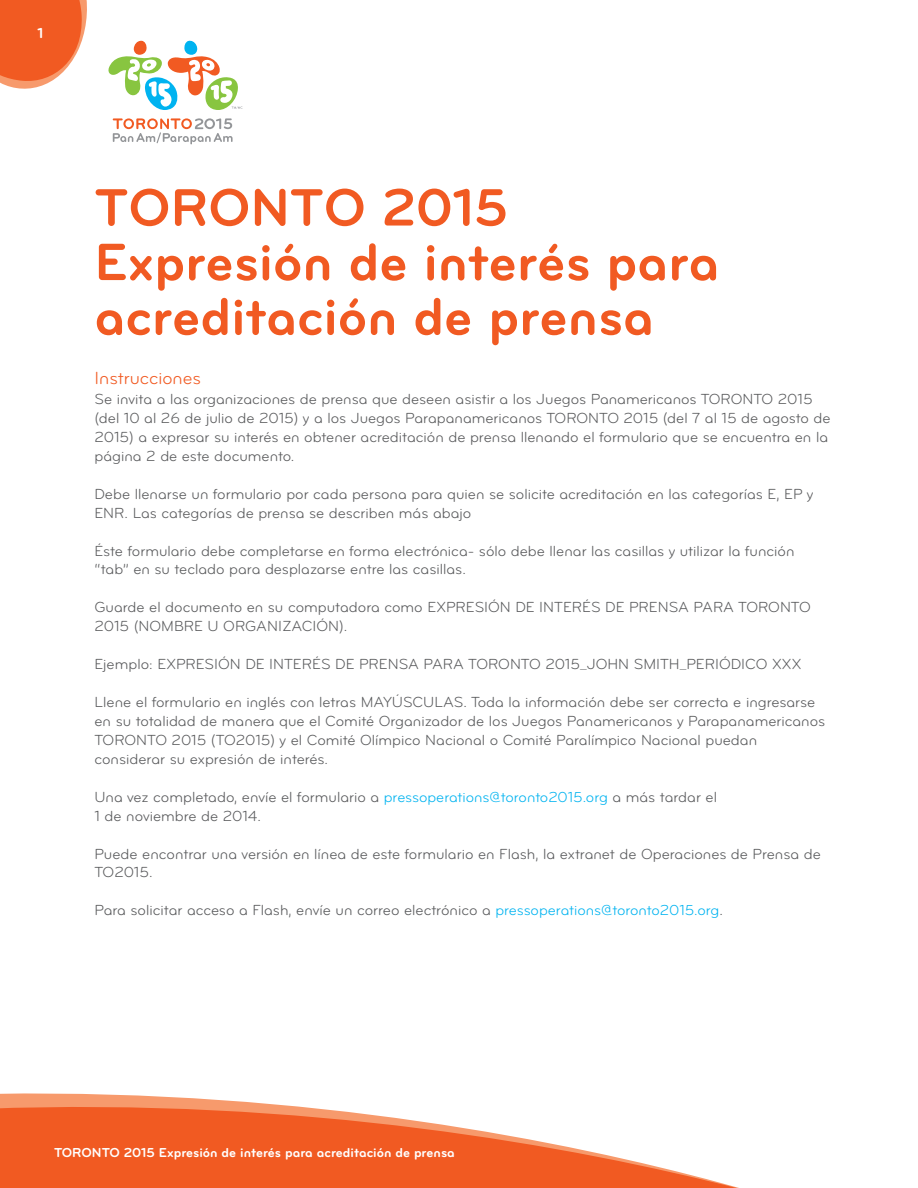
<style>
.page{position:relative;width:918px;height:1188px;background:#fff}
.page>*{position:absolute;margin:0;border:0;box-sizing:border-box;transform-origin:0 0}
.t1{font:54.6px/54.6px "Bryant Bold Alternate";color:#f15a22}
.t2{font:18.15px "Bryant Regular Alternate";color:#f15a22}
.t3{font:15.15px/18.9px "Bryant Regular Alternate";color:#58595b}
.t4{font:15px "Bryant Bold Alternate";color:#fff}
.t5{font:13.5px "Bryant Bold Alternate";color:#fff}
.s1{font-size:15px;color:#00b3f0}
</style>
<div class="page">
<svg style="left:0;top:0;width:87px;height:89px;background:#f37849"></svg>
<svg style="left:0;top:1093px;width:739px;height:95px;fill:#f15a22"></svg>
<svg style="left:113px;top:118px;width:120px;height:26px"></svg>
<svg style="left:108px;top:40px;width:135px;height:70px"></svg>
<p class="t4" style="left:38px;top:24px;width:7px">1</p>
<h1 class="t1" style="left:94px;top:180px;width:627px">TORONTO 2015<br>Expresión de interés para acreditación de prensa</h1>
<p class="t2" style="left:94px;top:367px;width:108px">Instrucciones</p>
<p class="t3" style="left:94px;top:390px;width:738px">Se invita a las organizaciones de prensa que deseen asistir a los Juegos Panamericanos TORONTO 2015 (del 10 al 26 de julio de 2015) y a los Juegos Parapanamericanos TORONTO 2015 (del 7 al 15 de agosto de 2015) a expresar su interés en obtener acreditación de prensa llenando el formulario que se encuentra en la página 2 de este documento.</p>
<p class="t3" style="left:94px;top:484px;width:720px">Debe llenarse un formulario por cada persona para quien se solicite acreditación en las categorías E, EP y<br>ENR. Las categorías de prensa se describen más abajo</p>
<p class="t3" style="left:94px;top:541px;width:702px">Éste formulario debe completarse en forma electrónica- sólo debe llenar las casillas y utilizar la función “tab” en su teclado para desplazarse entre las casillas.</p>
<p class="t3" style="left:94px;top:598px;width:718px">Guarde el documento en su computadora como EXPRESIÓN DE INTERÉS DE PRENSA PARA TORONTO<br>2015 (NOMBRE U ORGANIZACIÓN).</p>
<p class="t3" style="left:94px;top:655px;width:708px">Ejemplo: EXPRESIÓN DE INTERÉS DE PRENSA PARA TORONTO 2015_JOHN SMITH_PERIÓDICO XXX</p>
<p class="t3" style="left:94px;top:693px;width:732px">Llene el formulario en inglés con letras MAYÚSCULAS. Toda la información debe ser correcta e ingresarse en su totalidad de manera que el Comité Organizador de los Juegos Panamericanos y Parapanamericanos TORONTO 2015 (TO2015) y el Comité Olímpico Nacional o Comité Paralímpico Nacional puedan considerar su expresión de interés.</p>
<p class="t3" style="left:94px;top:787px;width:624px">Una vez completado, envíe el formulario a <span class="s1">pressoperations@toronto2015.org</span> a más tardar el<br>1 de noviembre de 2014.</p>
<p class="t3" style="left:94px;top:844px;width:728px">Puede encontrar una versión en línea de este formulario en Flash, la extranet de Operaciones de Prensa de<br>TO2015.</p>
<p class="t3" style="left:94px;top:901px;width:630px">Para solicitar acceso a Flash, envíe un correo electrónico a <span class="s1">pressoperations@toronto2015.org</span>.</p>
<p class="t5" style="left:54px;top:1144px;width:402px">TORONTO 2015 Expresión de interés para acreditación de prensa</p>
</div>
